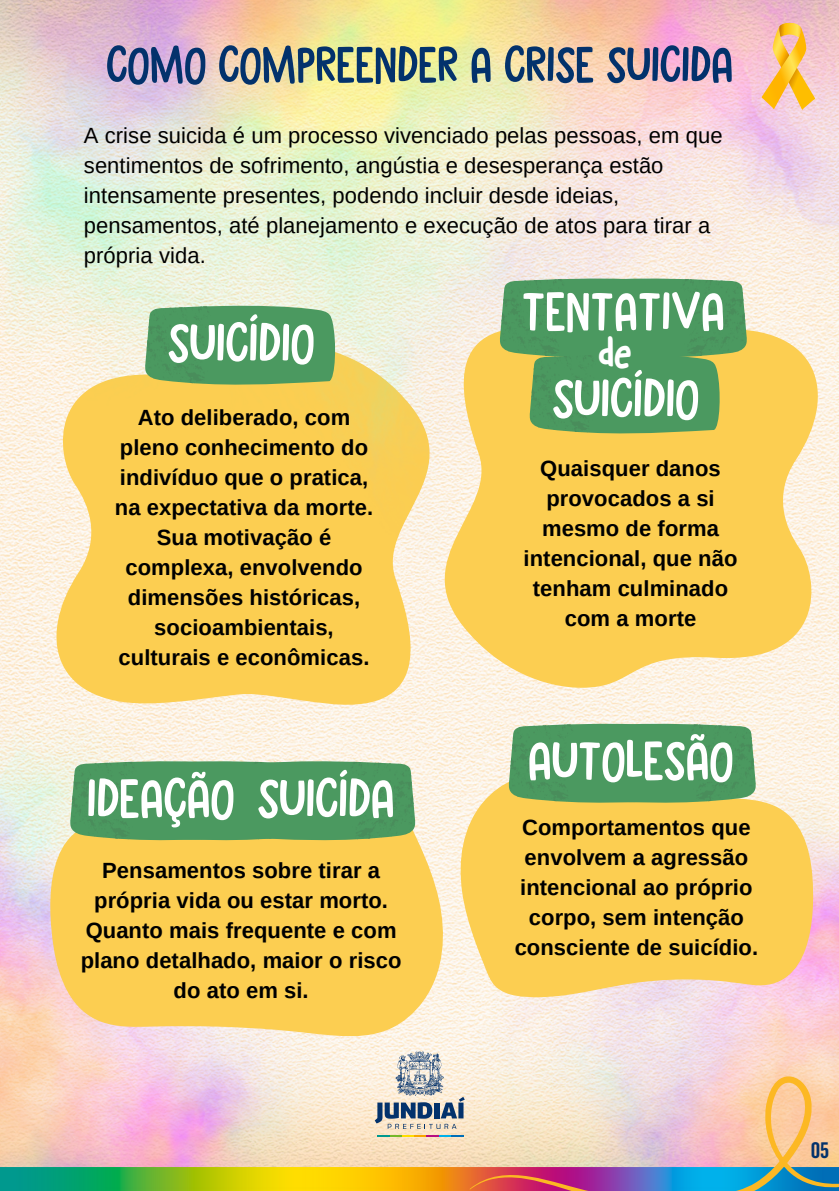
<style>
.page{position:relative;width:839px;height:1191px;background:#fff}
.page>*{position:absolute;margin:0;border:0;box-sizing:border-box;transform-origin:0 0}
.t1{font:56.2px "Kabouter DEMO";color:#fff}
.t2{font:52px "Kabouter DEMO";color:#03326c}
.t3{font:44.4px "Kabouter DEMO";color:#fff}
.t4{font:700 22px/30px "Arimo";letter-spacing:.005em;color:#000;text-align:center}
.t5{font:22px/30px "Arimo";letter-spacing:.005em;color:#000}
.t6{font:600 22px "Flama Condensed";color:#03326c}
</style>
<div class="page">
<img style="left:0;top:0;width:838px;height:490px">
<img style="left:0;top:490px;width:474px;height:677px">
<img style="left:374px;top:734px;width:464px;height:433px">
<img style="left:0;top:1190px;width:469px;height:1px">
<img style="left:0;top:1167px;width:469px;height:23px">
<svg style="left:469px;top:1074px;width:369px;height:117px;background:#d7bfb7"></svg>
<svg style="left:407px;top:318px;width:431px;height:370px;background:#fbd980"></svg>
<svg style="left:145px;top:302px;width:192px;height:85px;background:#62a269"></svg>
<svg style="left:447px;top:768px;width:379px;height:253px;background:#fbd47d"></svg>
<svg style="left:45px;top:788px;width:401px;height:249px;background:#fbd166"></svg>
<svg style="left:508px;top:720px;width:247px;height:85px;background:#60a168"></svg>
<svg style="left:499px;top:275px;width:247px;height:161px;background:#6ca362"></svg>
<svg style="left:70px;top:757px;width:345px;height:86px;background:#60a168"></svg>
<svg style="left:761px;top:22px;width:56px;height:88px;background:#f7c281"></svg>
<svg style="left:377px;top:1135px;width:86px;height:1px"></svg>
<svg style="left:375px;top:1052px;width:90px;height:77px;background:#bdbebd"></svg>
<p class="t2" style="left:106px;top:31px;width:628px">COMO COMPREENDER A CRISE SUICIDA</p>
<p class="t5" style="left:84px;top:121px;width:640px">A crise suicida é um processo vivenciado pelas pessoas, em que sentimentos de sofrimento, angústia e desesperança estão intensamente presentes, podendo incluir desde ideias, pensamentos, até planejamento e execução de atos para tirar a própria vida.</p>
<p class="t1" style="left:168px;top:306px;width:148px">SUICÍDIO</p>
<p class="t4" style="left:115px;top:402px;width:260px">Ato deliberado, com pleno conhecimento do indivíduo que o pratica, na expectativa da morte.<br>Sua motivação é complexa, envolvendo dimensões históricas, socioambientais, culturais e econômicas.</p>
<p class="t1" style="left:87px;top:762px;width:309px">IDEAÇÃO SUICÍDA</p>
<p class="t4" style="left:81px;top:855px;width:322px">Pensamentos sobre tirar a própria vida ou estar morto.<br>Quanto mais frequente e com plano detalhado, maior o risco do ato em si.</p>
<p class="t1" style="left:521px;top:275px;width:204px">TENTATIVA</p>
<p class="t1" style="left:552px;top:362px;width:148px">SUICÍDIO</p>
<p class="t3" style="left:598px;top:324px;width:35px">de</p>
<p class="t4" style="left:523px;top:453px;width:215px">Quaisquer danos provocados a si mesmo de forma intencional, que não tenham culminado com a morte</p>
<p class="t1" style="left:527px;top:724px;width:207px">AUTOLESÃO</p>
<p class="t4" style="left:514px;top:812px;width:245px">Comportamentos que envolvem a agressão intencional ao próprio corpo, sem intenção consciente de suicídio.</p>
<p class="t6" style="left:810px;top:1136px;width:20px">05</p>
</div>
